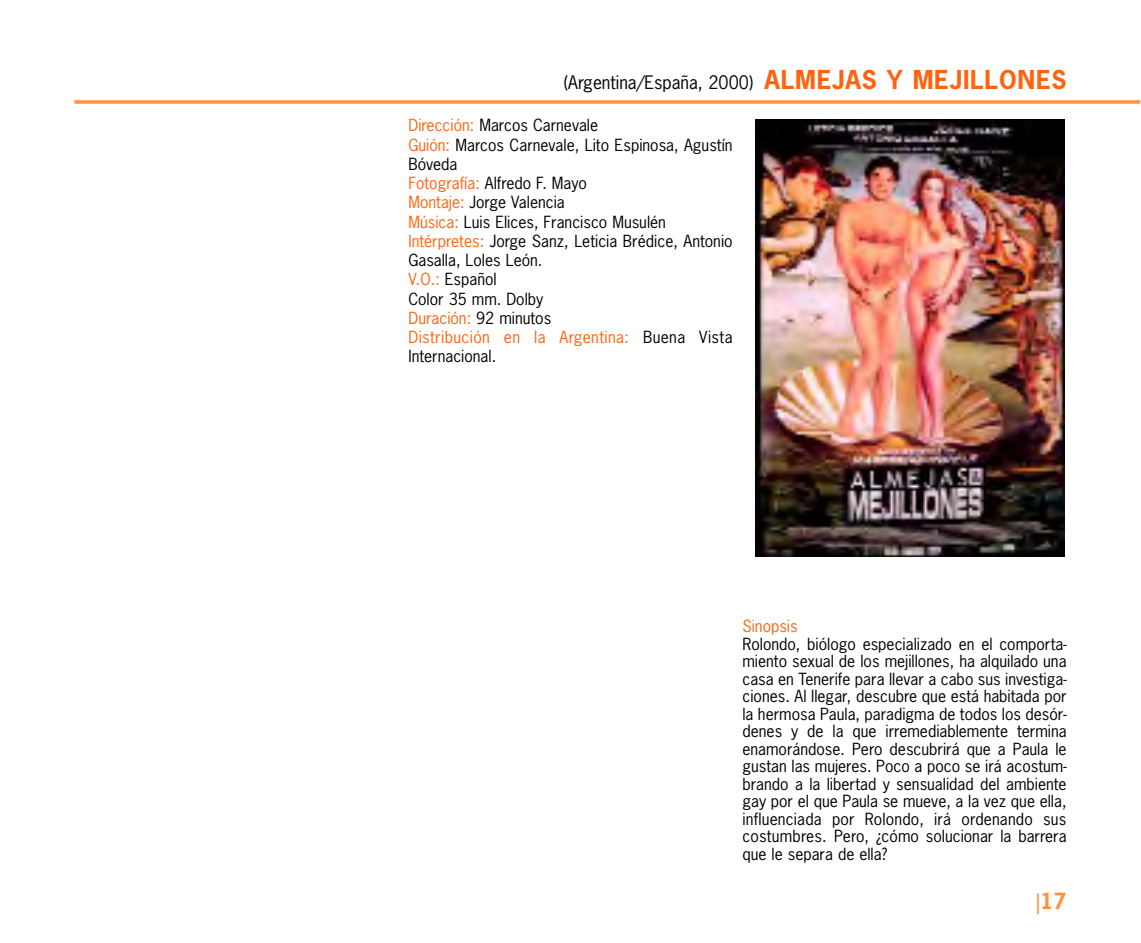
<style>
.page{position:relative;width:1141px;height:943px;background:#fff}
.page>*{position:absolute;margin:0;border:0;box-sizing:border-box;transform-origin:0 0}
.t1{font:700 21px "News Gothic";color:#fd9241}
.t2{font:17.5px "News Gothic";color:#000}
.t3{font:15.75px/17.5px "News Gothic";color:#000;text-align:justify}
.t4{font:15.75px "News Gothic";color:#ff630e}
.s1{font-weight:700;font-size:24.5px;color:#ff630e}
.s2{color:#ff630e}
.s3{font-weight:400}
</style>
<div class="page">
<svg style="left:74px;top:100px;width:1066px;height:4px;background:#fd9f58"></svg>
<img style="left:756px;top:119px;width:309px;height:437px">
<p class="t2" style="left:564px;top:72px;width:504px">(Argentina/España, 2000) <span class="s1">ALMEJAS Y MEJILLONES</span></p>
<p class="t3" style="left:408px;top:116px;width:326px;line-height:19.2px;text-align:left"><span class="s2">Dirección:</span> Marcos Carnevale<br><span class="s2">Guión:</span> Marcos Carnevale, Lito Espinosa, Agustín<br>Bóveda<br><span class="s2">Fotografía:</span> Alfredo F. Mayo<br><span class="s2">Montaje:</span> Jorge Valencia<br><span class="s2">Música:</span> Luis Elices, Francisco Musulén<br><span class="s2">Intérpretes:</span> Jorge Sanz, Leticia Brédice, Antonio<br>Gasalla, Loles León.<br><span class="s2">V.O.:</span> Español<br>Color 35 mm. Dolby<br><span class="s2">Duración:</span> 92 minutos<br><span class="s2">Distribución en la Argentina:</span> Buena Vista<br>Internacional.</p>
<p class="t4" style="left:742px;top:617px;width:57px">Sinopsis</p>
<p class="t3" style="left:742px;top:635px;width:326px">Rolondo, biólogo especializado en el comporta&shy;miento sexual de los mejillones, ha alquilado una casa en Tenerife para llevar a cabo sus investiga&shy;ciones. Al llegar, descubre que está habitada por la hermosa Paula, paradigma de todos los desór&shy;denes y de la que irremediablemente termina enamorándose. Pero descubrirá que a Paula le gustan las mujeres. Poco a poco se irá acostum&shy;brando a la libertad y sensualidad del ambiente gay por el que Paula se mueve, a la vez que ella, influenciada por Rolondo, irá ordenando sus costumbres. Pero, ¿cómo solucionar la barrera que le separa de ella?</p>
<h1 class="t1" style="left:1036px;top:889px;width:32px"><span class="s3">|</span>17</h1>
</div>
